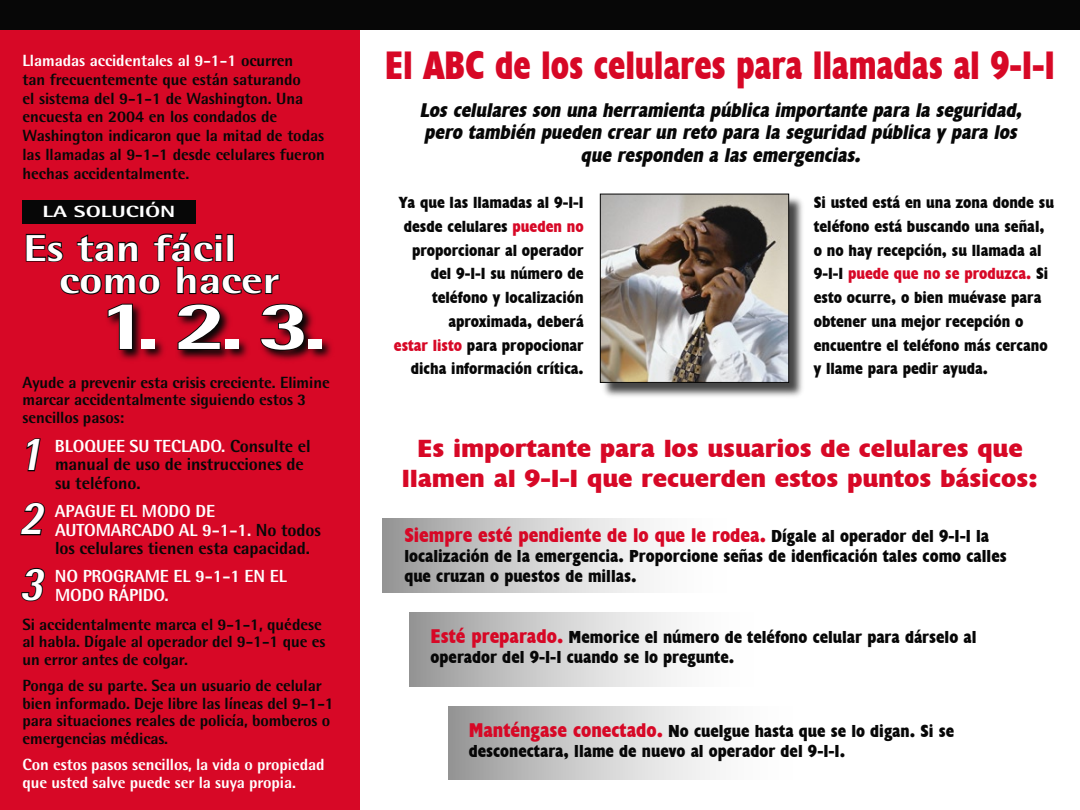
<style>
.page{position:relative;width:1080px;height:810px;background:#fff}
.page>*{position:absolute;margin:0;border:0;box-sizing:border-box;transform-origin:0 0}
.t1{font:800 68.75px "Rotis Semi Sans";color:#fff;scale:1.4 1}
.t2{font:italic 800 48.12px/64.8px "Rotis Semi Sans";color:#fff;text-align:justify;scale:.91 1}
.t3{font:700 condensed 40px "Humanist 521 BT Xtra";letter-spacing:-.005em;color:#d70826;scale:.9 1}
.t4{font:800 37.5px/32.5px "Rotis Semi Sans";color:#fff;scale:1.2 1}
.t5{font:700 condensed 25px/30px "Humanist 521 BT Xtra";letter-spacing:-.005em;color:#d70826;text-align:center;scale:1.2 1}
.t6{font:italic 700 condensed 20px/22.5px "Humanist 521 BT Xtra";color:#070707;text-align:center}
.t7{font:700 condensed 20px "Humanist 521 BT Xtra";color:#d70826}
.t8{font:700 condensed 17.5px/20px "Humanist 521 BT Xtra";color:#070707}
.t9{font:800 17.5px/18.8px "Rotis Semi Sans";letter-spacing:-.005em;color:#070707}
.t10{font:800 17.5px/18.8px "Rotis Semi Sans";letter-spacing:-.005em;color:#fff}
.t11{font:800 16.25px/17.5px "Rotis Semi Sans";letter-spacing:-.005em;color:#070707}
.t12{font:700 condensed 16.25px/23.8px "Humanist 521 BT Xtra";color:#070707;text-align:right}
.t13{font:800 16.25px/17.5px "Rotis Semi Sans";letter-spacing:-.005em;color:#fff}
.t14{font:800 16.25px "Rotis Semi Sans";letter-spacing:-.005em;color:#fff;scale:1.4 1}
.s1{color:#fff}
.s2{color:#d70826}
.s3{font-size:17.5px;color:#070707}
.s4{font-size:20px;color:#d70826}
</style>
<div class="page">
<div style="left:410px;top:613px;width:360px;height:73px;background:linear-gradient(to right,#a1a1a1,#fff)"></div>
<div style="left:449px;top:706px;width:360px;height:74px;background:linear-gradient(to right,#a1a1a1,#fff)"></div>
<div style="left:383px;top:519px;width:360px;height:73px;background:linear-gradient(to right,#a1a1a1,#fff)"></div>
<div style="left:0;top:12px;width:359px;height:798px;background:#d70826"></div>
<div style="left:0;top:0;width:1080px;height:30px;background:#070707"></div>
<svg style="left:119px;top:304px;width:213px;height:57px"></svg>
<svg style="left:107px;top:303px;width:27px;height:48px"></svg>
<svg style="left:177px;top:303px;width:45px;height:48px"></svg>
<svg style="left:259px;top:303px;width:47px;height:49px"></svg>
<svg style="left:26px;top:438px;width:15px;height:34px"></svg>
<svg style="left:20px;top:502px;width:26px;height:34px"></svg>
<svg style="left:21px;top:567px;width:24px;height:35px"></svg>
<div style="left:22px;top:200px;width:174px;height:23px;background:#070707"></div>
<svg style="left:25px;top:232px;width:255px;height:63px"></svg>
<div style="left:601px;top:194px;width:205px;height:205px;background:#070707;opacity:.75"></div>
<img style="left:602px;top:196px;width:185px;height:185px">
<div style="left:600px;top:194px;width:189px;height:189px;border:1px solid #070707"></div>
<p class="t11" style="left:22px;top:51px;width:304px;line-height:18.8px"><span class="s1">Llamadas accidentales al 9-1-1</span> ocurren<br>tan frecuentemente que están saturando<br>el sistema del 9-1-1 de Washington. Una encuesta en 2004 en los condados de Washington indicaron que la mitad de todas las llamadas al 9-1-1 desde celulares fueron hechas accidentalmente.</p>
<p class="t14" style="left:43px;top:201px;width:96px">LA SOLUCIÓN</p>
<h3 class="t4" style="left:59px;top:231px;width:185px;text-indent:-36px">Es tan fácil como hacer</h3>
<h1 class="t1" style="left:98px;top:282px;width:165px">1. 2. 3.</h1>
<p class="t11" style="left:22px;top:373px;width:309px">Ayude a prevenir esta crisis creciente. Elimine marcar accidentalmente siguiendo estos 3 sencillos pasos:</p>
<h2 class="t2" style="left:18px;top:421px;width:41px">1<br>2<br>3</h2>
<p class="t9" style="left:55px;top:436px;width:257px"><span class="s1">BLOQUEE SU TECLADO.</span> Consulte el manual de uso de instrucciones de su teléfono.</p>
<p class="t9" style="left:55px;top:501px;width:268px"><span class="s1">APAGUE EL MODO DE<br>AUTOMARCADO AL 9-1-1.</span> No todos los celulares tienen esta capacidad.</p>
<p class="t10" style="left:55px;top:566px;width:233px">NO PROGRAME EL 9-1-1 EN EL<br>MODO RÁPIDO.</p>
<p class="t11" style="left:22px;top:615px;width:305px">Si accidentalmente marca el 9-1-1, quédese al habla. Dígale al operador del 9-1-1 que es un error antes de colgar.</p>
<p class="t11" style="left:22px;top:677px;width:313px">Ponga de su parte. Sea un usuario de celular bien informado. Deje libre las líneas del 9-1-1 para situaciones reales de policía, bomberos o emergencias médicas.</p>
<p class="t13" style="left:22px;top:756px;width:304px">Con estos pasos sencillos, la vida o propiedad que usted salve puede ser la suya propia.</p>
<h3 class="t3" style="left:385px;top:40px;width:746px">El ABC de los celulares para llamadas al 9-1-1</h3>
<p class="t6" style="left:419px;top:98px;width:608px">Los celulares son una herramienta pública importante para la seguridad, pero también pueden crear un reto para la seguridad pública y para los que responden a las emergencias.</p>
<p class="t12" style="left:394px;top:190px;width:191px">Ya que las llamadas al 9-1-1 desde celulares <span class="s2">pueden no </span>proporcionar al operador del 9-1-1 su número de teléfono y localización aproximada, deberá<br><span class="s2">estar listo</span> para propocionar dicha información crítica.</p>
<p class="t12" style="left:814px;top:190px;width:242px;text-align:left">Si usted está en una zona donde su teléfono está buscando una señal, o no hay recepción, su llamada al<br>9-1-1 <span class="s2">puede que no se produzca.</span> Si esto ocurre, o bien muévase para obtener una mejor recepción o encuentre el teléfono más cercano y llame para pedir ayuda.</p>
<h3 class="t5" style="left:402px;top:433px;width:532px">Es importante para los usuarios de celulares que llamen al 9-1-1 que recuerden estos puntos básicos:</h3>
<p class="t7" style="left:404px;top:522px;width:586px">Siempre esté pendiente de lo que le rodea. <span class="s3">Dígale al operador del 9-1-1 la</span></p>
<p class="t8" style="left:404px;top:545px;width:604px">localización de la emergencia. Proporcione señas de idenficación tales como calles que cruzan o puestos de millas.</p>
<p class="t8" style="left:431px;top:627px;width:547px"><span class="s4">Esté preparado.</span> Memorice el número de teléfono celular para dárselo al operador del 9-1-1 cuando se lo pregunte.</p>
<p class="t8" style="left:469px;top:721px;width:487px"><span class="s4">Manténgase conectado.</span> No cuelgue hasta que se lo digan. Si se desconectara, llame de nuevo al operador del 9-1-1.</p>
</div>
